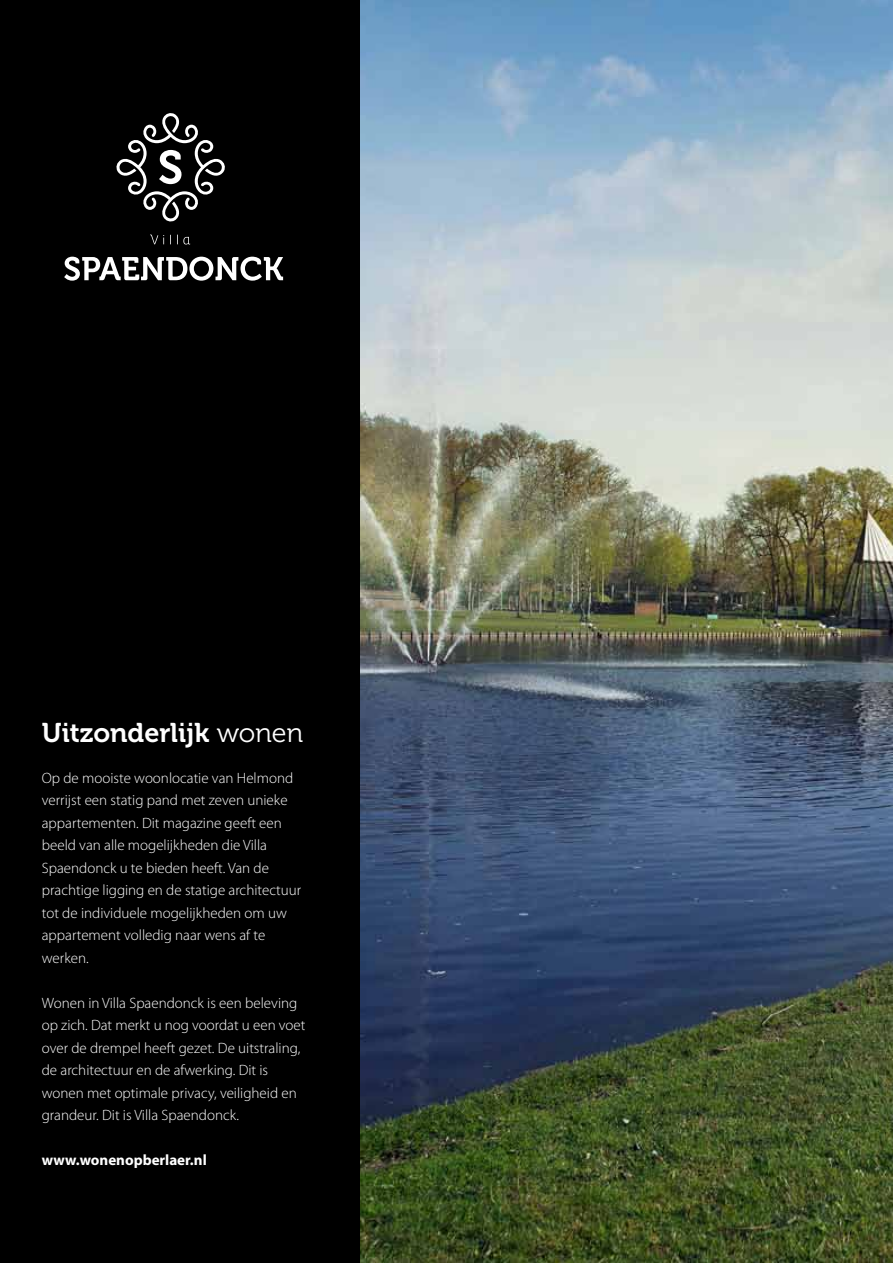
<style>
.page{position:relative;width:893px;height:1263px;background:#fff}
.page>*{position:absolute;margin:0;border:0;box-sizing:border-box;transform-origin:0 0}
.pagina_koppen{font:27px "Museo 700";color:#fff}
.platte_tekst{font:300 15px/22.5px "Myriad Pro";color:#fff}
.platte_tekst-2{font:700 15px "Myriad Pro";color:#fff}
.s1{font-family:"Museo 300"}
</style>
<div class="page">
<img style="left:359px;top:0;width:534px;height:1263px">
<div style="left:0;top:0;width:359px;height:1263px;background:#000"></div>
<svg style="left:64px;top:257px;width:219px;height:24px"></svg>
<svg style="left:150px;top:234px;width:14px;height:10px"></svg>
<svg style="left:177px;top:235px;width:13px;height:9px"></svg>
<svg style="left:116px;top:113px;width:109px;height:109px"></svg>
<p class="pagina_koppen" style="left:42px;top:718px;width:263px">Uitzonderlijk <span class="s1">wonen</span></p>
<p class="platte_tekst" style="left:42px;top:767px;width:261px">Op de mooiste woonlocatie van Helmond verrijst een statig pand met zeven unieke appartementen. Dit magazine geeft een beeld van alle mogelijkheden die Villa Spaendonck u te bieden heeft. Van de prachtige ligging en de statige architectuur tot de individuele mogelijkheden om uw appartement volledig naar wens af te werken.</p>
<p class="platte_tekst" style="left:42px;top:992px;width:265px">Wonen in Villa Spaendonck is een beleving op zich. Dat merkt u nog voordat u een voet over de drempel heeft gezet. De uitstraling, de architectuur en de afwerking. Dit is wonen met optimale privacy, veiligheid en grandeur. Dit is Villa Spaendonck.</p>
<p class="platte_tekst-2" style="left:42px;top:1150px;width:166px">www.wonenopberlaer.nl</p>
</div>
